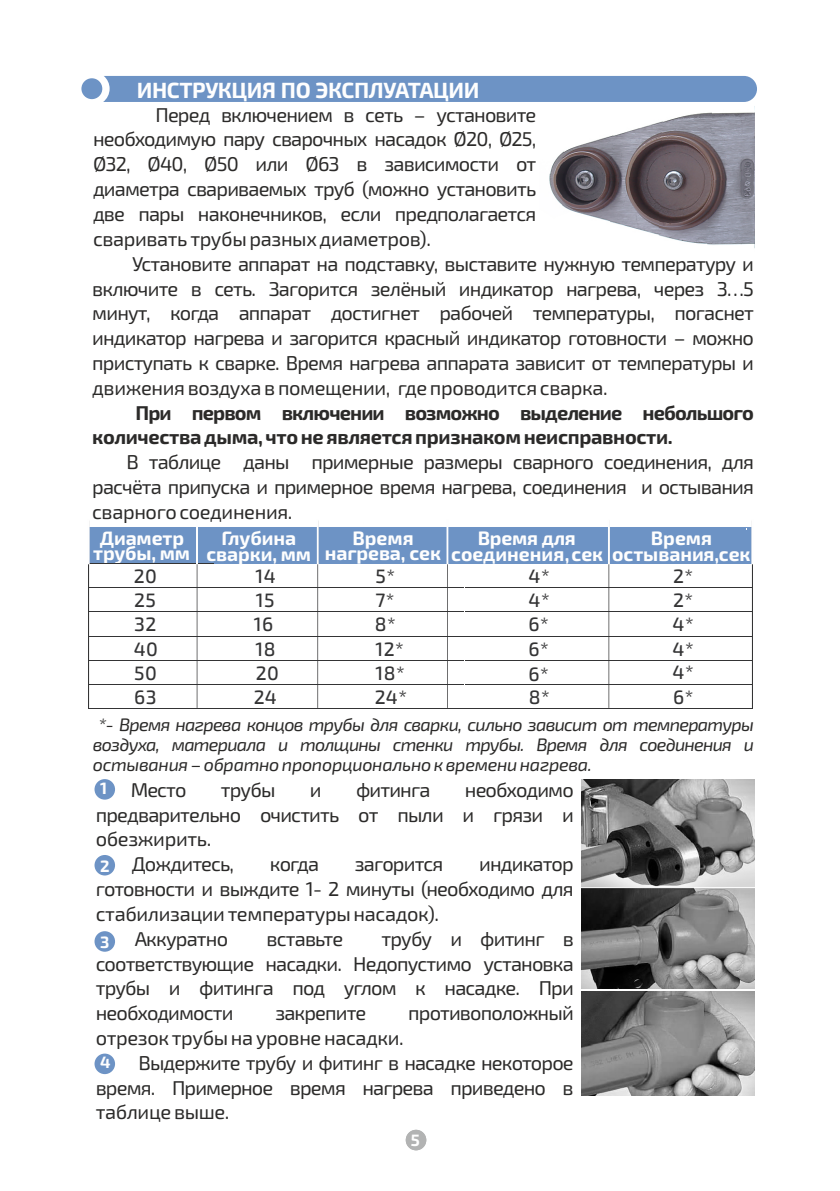
<style>
.page{position:relative;width:840px;height:1191px;background:#fff}
.page>*{position:absolute;margin:0;border:0;box-sizing:border-box;transform-origin:0 0}
.t1{font:700 22px "Exo 2.0";letter-spacing:-.02em;color:#fefefe}
.t2{font:20px/24.8px "Exo 2.0";letter-spacing:-.04em;color:#2b2a29;text-align:justify}
.t3{font:700 20px/24.8px "Exo 2.0";letter-spacing:-.02em;color:#2b2a29}
.t4{font:20px "Exo 2.0";letter-spacing:-.02em;color:#2b2a29}
.t5{font:700 19.4px/15.4px "Exo 2.0";letter-spacing:-.005em;color:#fefefe;text-align:center}
.t6{font:500 19.4px/23.8px "Exo 2.0";letter-spacing:.025em;color:#343435;text-align:justify}
.t7{font:italic 18px/20px "Exo 2.0";letter-spacing:-.02em;color:#2b2a29;text-align:justify}
.t8{font:700 16.4px "Exo 2.0";color:#fefefe}
</style>
<div class="page">
<img style="left:549px;top:112px;width:205px;height:133px">
<div style="left:89px;top:526px;width:662px;height:38px;background:#6d93c5"></div>
<img style="left:581px;top:886px;width:173px;height:102px">
<img style="left:581px;top:779px;width:173px;height:107px">
<div style="left:81px;top:76px;width:675px;height:26px;background:#6d93c5"></div>
<hr style="left:89px;top:526px;width:662px;height:1px;background:#fefefe">
<hr style="left:317px;top:520px;width:1px;height:188px;background:#343435">
<hr style="left:196px;top:520px;width:1px;height:188px;background:#343435">
<hr style="left:447px;top:520px;width:1px;height:188px;background:#343435">
<hr style="left:608px;top:520px;width:1px;height:188px;background:#343435">
<hr style="left:89px;top:563px;width:124px;height:1px;background:#343435">
<hr style="left:89px;top:636px;width:124px;height:1px;background:#343435">
<hr style="left:89px;top:587px;width:124px;height:1px;background:#343435">
<hr style="left:89px;top:659px;width:124px;height:1px;background:#343435">
<hr style="left:214px;top:587px;width:137px;height:1px;background:#343435">
<hr style="left:214px;top:659px;width:137px;height:1px;background:#343435">
<hr style="left:352px;top:587px;width:112px;height:1px;background:#343435">
<hr style="left:352px;top:659px;width:112px;height:1px;background:#343435">
<hr style="left:464px;top:587px;width:150px;height:1px;background:#343435">
<hr style="left:464px;top:659px;width:150px;height:1px;background:#343435">
<hr style="left:614px;top:587px;width:137px;height:1px;background:#343435">
<hr style="left:614px;top:659px;width:137px;height:1px;background:#343435">
<hr style="left:89px;top:611px;width:124px;height:1px;background:#343435">
<hr style="left:89px;top:684px;width:124px;height:1px;background:#343435">
<hr style="left:214px;top:611px;width:137px;height:1px;background:#343435">
<hr style="left:214px;top:684px;width:137px;height:1px;background:#343435">
<hr style="left:352px;top:611px;width:112px;height:1px;background:#343435">
<hr style="left:352px;top:684px;width:112px;height:1px;background:#343435">
<hr style="left:464px;top:611px;width:150px;height:1px;background:#343435">
<hr style="left:464px;top:684px;width:150px;height:1px;background:#343435">
<hr style="left:614px;top:611px;width:137px;height:1px;background:#343435">
<hr style="left:614px;top:684px;width:137px;height:1px;background:#343435">
<svg style="left:88px;top:564px;width:1px;height:145px"></svg>
<hr style="left:89px;top:635px;width:124px;height:1px;background:#343435">
<hr style="left:89px;top:708px;width:124px;height:1px;background:#343435">
<hr style="left:214px;top:635px;width:137px;height:1px;background:#343435">
<hr style="left:214px;top:708px;width:137px;height:1px;background:#343435">
<hr style="left:352px;top:635px;width:112px;height:1px;background:#343435">
<hr style="left:352px;top:708px;width:112px;height:1px;background:#343435">
<hr style="left:464px;top:635px;width:150px;height:1px;background:#343435">
<hr style="left:464px;top:708px;width:150px;height:1px;background:#343435">
<hr style="left:614px;top:635px;width:137px;height:1px;background:#343435">
<hr style="left:614px;top:708px;width:137px;height:1px;background:#343435">
<svg style="left:751px;top:565px;width:1px;height:144px"></svg>
<div style="left:751px;top:520px;width:1px;height:44px;background:#343435;border:1px solid #fefefe"></div>
<div style="left:316px;top:520px;width:2px;height:44px;background:#343435;border:1px solid #fefefe"></div>
<div style="left:196px;top:520px;width:2px;height:44px;background:#343435;border:1px solid #fefefe"></div>
<div style="left:88px;top:520px;width:2px;height:44px;background:#343435;border:1px solid #fefefe"></div>
<div style="left:446px;top:520px;width:2px;height:44px;background:#343435;border:1px solid #fefefe"></div>
<div style="left:607px;top:520px;width:2px;height:44px;background:#343435;border:1px solid #fefefe"></div>
<img style="left:581px;top:991px;width:172px;height:104px">
<div style="left:94px;top:779px;width:21px;height:20px;background:#6d93c5;border-radius:50%"></div>
<div style="left:94px;top:855px;width:21px;height:20px;background:#6d93c5;border-radius:50%"></div>
<div style="left:94px;top:931px;width:21px;height:20px;background:#6d93c5;border-radius:50%"></div>
<div style="left:94px;top:1053px;width:21px;height:21px;background:#6d93c5;border-radius:50%"></div>
<div style="left:405px;top:1129px;width:21px;height:21px;background:#b2b3b3;border-radius:50%"></div>
<p class="t1" style="left:137px;top:83px;width:344px">ИНСТРУКЦИЯ ПО ЭКСПЛУАТАЦИИ</p>
<p class="t2" style="left:93px;top:104px;width:444px;text-indent:62px">Перед включением в сеть – установите необходимую пару сварочных насадок Ø20, Ø25, Ø32, Ø40, Ø50 или Ø63 в зависимости от диаметра свариваемых труб (можно установить две пары наконечников, если предполагается сваривать трубы разных диаметров).</p>
<p class="t2" style="left:92px;top:253px;width:663px;text-indent:40px">Установите аппарат на подставку, выставите нужную температуру и включите в сеть. Загорится зелёный индикатор нагрева, через 3…5 минут, когда аппарат достигнет рабочей температуры, погаснет индикатор нагрева и загорится красный индикатор готовности – можно приступать к сварке. Время нагрева аппарата зависит от температуры и движения воздуха в помещении, где проводится сварка.</p>
<p class="t3" style="left:92px;top:402px;width:662px;text-indent:43px">При первом включении возможно выделение небольшого количества дыма, что не является признаком неисправности.</p>
<p class="t2" style="left:92px;top:452px;width:663px;text-indent:34px">В таблице даны примерные размеры сварного соединения, для расчёта припуска и примерное время нагрева, соединения и остывания сварного соединения.</p>
<p class="t5" style="left:93px;top:532px;width:98px">Диаметр трубы, мм</p>
<p class="t5" style="left:206px;top:532px;width:106px">Глубина сварки, мм</p>
<p class="t5" style="left:324px;top:532px;width:118px">Время нагрева, сек</p>
<p class="t5" style="left:451px;top:533px;width:153px">Время для соединения, сек</p>
<p class="t5" style="left:612px;top:533px;width:140px">Время остывания,сек</p>
<p class="t6" style="left:134px;top:566px;width:25px">20</p>
<p class="t6" style="left:528px;top:566px;width:23px">4*</p>
<p class="t6" style="left:672px;top:566px;width:22px">2*</p>
<p class="t6" style="left:375px;top:566px;width:21px">5*</p>
<p class="t6" style="left:255px;top:566px;width:22px">14</p>
<p class="t6" style="left:134px;top:590px;width:23px">25</p>
<p class="t6" style="left:255px;top:590px;width:20px">15</p>
<p class="t6" style="left:375px;top:590px;width:21px">7*</p>
<p class="t6" style="left:528px;top:590px;width:23px">4*</p>
<p class="t6" style="left:672px;top:590px;width:22px">2*</p>
<p class="t6" style="left:134px;top:614px;width:24px">32</p>
<p class="t6" style="left:254px;top:614px;width:21px">16</p>
<p class="t6" style="left:374px;top:614px;width:23px">8*</p>
<p class="t6" style="left:134px;top:638px;width:26px">40</p>
<p class="t6" style="left:255px;top:638px;width:22px">18</p>
<p class="t6" style="left:375px;top:638px;width:30px">12*</p>
<p class="t6" style="left:134px;top:663px;width:24px">50</p>
<p class="t6" style="left:255px;top:663px;width:25px">20</p>
<p class="t6" style="left:375px;top:663px;width:31px">18*</p>
<p class="t6" style="left:134px;top:687px;width:24px">63</p>
<p class="t6" style="left:254px;top:687px;width:25px">24</p>
<p class="t6" style="left:374px;top:687px;width:34px">24*</p>
<p class="t6" style="left:528px;top:614px;width:22px">6*</p>
<p class="t6" style="left:528px;top:664px;width:22px">6*</p>
<p class="t6" style="left:528px;top:639px;width:22px">6*</p>
<p class="t6" style="left:528px;top:687px;width:23px">8*</p>
<p class="t6" style="left:672px;top:614px;width:23px">4*</p>
<p class="t6" style="left:672px;top:639px;width:23px">4* 4* 6*</p>
<p class="t7" style="left:93px;top:716px;width:662px;text-indent:6px">*- Время нагрева концов трубы для сварки, сильно зависит от температуры воздуха, материала и толщины стенки трубы. Время для соединения и остывания – обратно пропорционально к времени нагрева.</p>
<p class="t2" style="left:96px;top:779px;width:479px;text-indent:369px">необходимо предварительно очистить от пыли и грязи и обезжирить.</p>
<p class="t2" style="left:131px;top:779px;width:57px">Место</p>
<p class="t2" style="left:221px;top:779px;width:56px">трубы</p>
<p class="t2" style="left:310px;top:779px;width:13px">и</p>
<p class="t2" style="left:356px;top:779px;width:76px">фитинга</p>
<p class="t8" style="left:100px;top:782px;width:9px">1</p>
<p class="t2" style="left:132px;top:854px;width:104px">Дождитесь,</p>
<p class="t2" style="left:270px;top:854px;width:51px">когда</p>
<p class="t2" style="left:354px;top:854px;width:90px">загорится</p>
<p class="t2" style="left:479px;top:854px;width:96px">индикатор</p>
<p class="t2" style="left:96px;top:878px;width:479px">готовности и выждите 1- 2 минуты (необходимо для</p>
<p class="t4" style="left:96px;top:907px;width:345px">стабилизации температуры насадок).</p>
<p class="t2" style="left:135px;top:928px;width:95px">Аккуратно</p>
<p class="t2" style="left:266px;top:928px;width:78px">вставьте</p>
<p class="t8" style="left:100px;top:860px;width:11px">2</p>
<p class="t2" style="left:96px;top:928px;width:479px;text-indent:285px">трубу и фитинг в соответствующие насадки. Недопустимо установка трубы и фитинга под углом к насадке. При необходимости</p>
<p class="t8" style="left:100px;top:936px;width:11px">3</p>
<p class="t2" style="left:275px;top:1002px;width:92px">закрепите</p>
<p class="t2" style="left:408px;top:1002px;width:167px">противоположный</p>
<p class="t4" style="left:96px;top:1031px;width:309px">отрезок трубы на уровне насадки.</p>
<p class="t2" style="left:96px;top:1052px;width:479px;text-indent:43px">Выдержите трубу и фитинг в насадке некоторое время. Примерное время нагрева приведено в таблице выше.</p>
<p class="t8" style="left:100px;top:1056px;width:12px">4</p>
<p class="t8" style="left:411px;top:1134px;width:12px">45</p>
</div>
